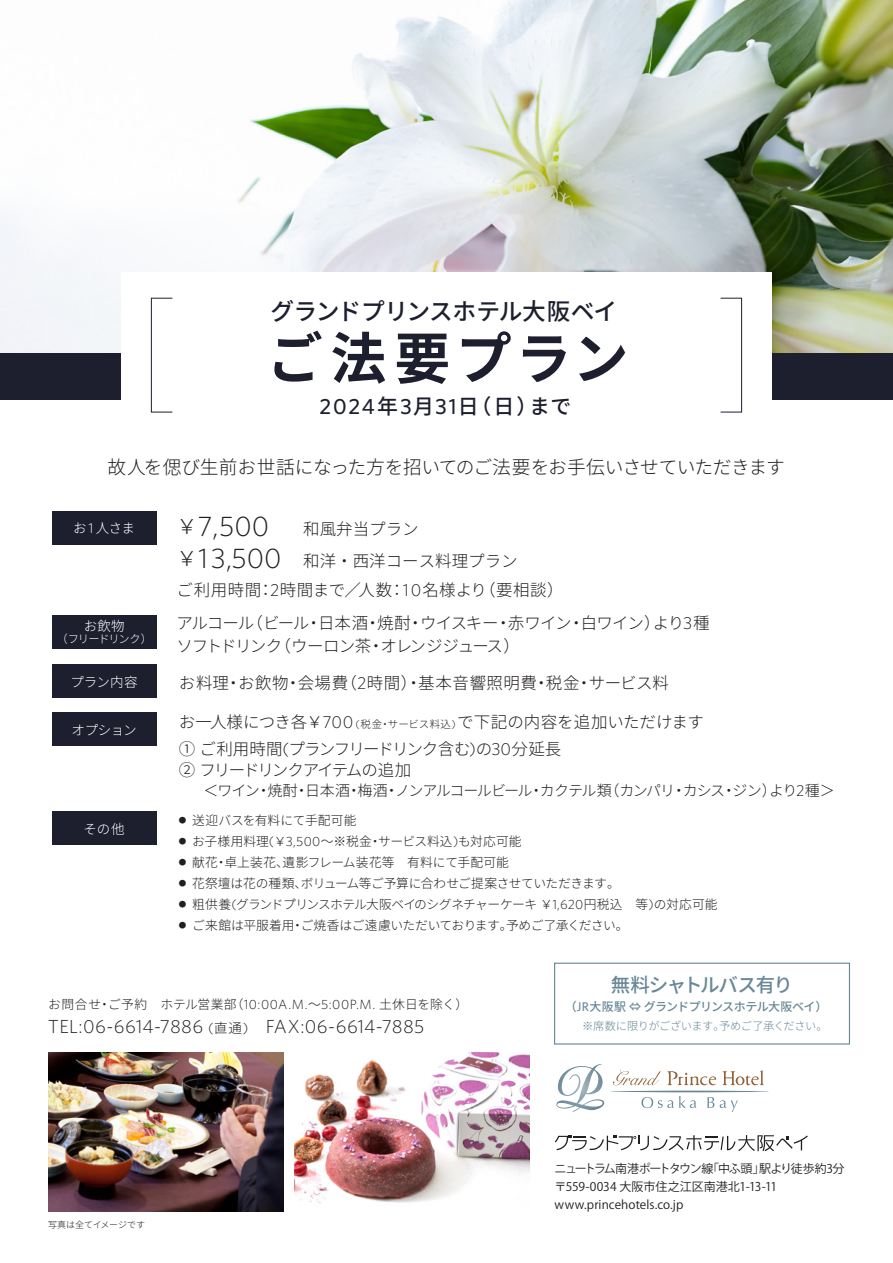
<style>
.page{position:relative;width:893px;height:1263px;background:#fff}
.page>*{position:absolute;margin:0;border:0;box-sizing:border-box;transform-origin:0 0}
.t1{font:700 55.8px "Noto Sans CJ Kjp";letter-spacing:.105em;color:#1d1f2f}
.t2{font:500 23.7px "Noto Sans CJ Kjp";letter-spacing:-.02em;color:#1d1f2f}
.t3{font:500 20.85px "Noto Sans CJ Kjp";color:#1d1f2f}
.t4{font:500 19.5px "Noto Sans CJ Kjp";letter-spacing:-.065em;color:#688897}
.t5{font:300 18.9px "Whitney";letter-spacing:.015em;color:#231f20}
.t6{font:300 18.75px "Noto Sans CJ Kjp";letter-spacing:-.015em;color:#231f20}
.t7{font:300 16.5px/22.5px "Noto Sans CJ Kjp";letter-spacing:-.075em;color:#231f20}
.t8{font:300 16.5px/29px "Noto Sans CJ Kjp";letter-spacing:-.01em;color:#231f20}
.t9{font:300 16.5px "Noto Sans CJ Kjp";letter-spacing:.025em;color:#231f20}
.t10{font:300 15px "Noto Sans CJ Kjp";letter-spacing:-.075em;color:#231f20}
.t11{font:300 13.5px "Noto Sans CJ Kjp";letter-spacing:-.015em;color:#fff}
.t12{font:300 12.75px "Noto Sans CJ Kjp";letter-spacing:-.015em;color:#231f20}
.t13{font:300 12.75px "Noto Sans CJ Kjp";letter-spacing:-.04em;color:#231f20}
.t14{font:300 12.75px "Noto Sans CJ Kjp";letter-spacing:.015em;color:#231f20}
.t15{font:300 12.75px "Noto Sans CJ Kjp";letter-spacing:.005em;color:#231f20}
.t16{font:12px/18px "Koz Go Pro";letter-spacing:-.015em;color:#231f20}
.t17{font:500 12px "Noto Sans CJ Kjp";letter-spacing:-.04em;color:#688897}
.t18{font:300 11.25px "Noto Sans CJ Kjp";letter-spacing:-.045em;color:#688897}
.t19{font:300 11.25px "Noto Sans CJ Kjp";letter-spacing:-.095em;color:#fff}
.t20{font:300 9px "Noto Sans CJ Kjp";color:#231f20}
.s1{font-family:"Whitney";font-size:21.9px}
.s2{font-family:"Whitney";font-size:14.1px}
.s3{font-size:21px}
.s4{font-family:"Whitney";font-size:28.35px}
.s5{font-family:"Whitney";font-size:17.4px}
.s6{font-family:"Whitney";font-size:10.95px}
.s7{font-size:10.5px}
.s8{font-family:"Whitney";font-size:15.75px}
.s9{font-family:"Whitney";font-size:13.35px}
.s10{font-size:14.1px}
.s11{font-family:"Noto Sans CJ Kjp";font-size:13.5px}
.s12{font-family:"Whitney";font-size:12.6px}
</style>
<div class="page">
<img style="left:0;top:0;width:893px;height:353px">
<div style="left:0;top:353px;width:893px;height:47px;background:#1d1f2f"></div>
<div style="left:121px;top:272px;width:651px;height:165px;background:#fff"></div>
<div style="left:52px;top:511px;width:104px;height:33px;background:#1d1f2f"></div>
<div style="left:52px;top:616px;width:104px;height:33px;background:#1d1f2f"></div>
<div style="left:52px;top:664px;width:104px;height:34px;background:#1d1f2f"></div>
<div style="left:52px;top:712px;width:104px;height:34px;background:#1d1f2f"></div>
<div style="left:52px;top:811px;width:104px;height:33px;background:#1d1f2f"></div>
<img style="left:295px;top:1052px;width:235px;height:151px">
<img style="left:48px;top:1052px;width:235px;height:159px">
<svg style="left:555px;top:1135px;width:253px;height:16px"></svg>
<svg style="left:556px;top:1064px;width:49px;height:48px"></svg>
<svg style="left:611px;top:1069px;width:157px;height:43px"></svg>
<div style="left:151px;top:298px;width:22px;height:114px;border:1px solid #1d1f2f"></div>
<div style="left:720px;top:298px;width:22px;height:114px;border:1px solid #1d1f2f"></div>
<div style="left:554px;top:963px;width:296px;height:81px;border:1px solid #688897"></div>
<h2 class="t2" style="left:270px;top:298px;width:348px">グランドプリンスホテル大阪ベイ</h2>
<h1 class="t1" style="left:267px;top:327px;width:363px">ご法要プラン</h1>
<h3 class="t3" style="left:320px;top:394px;width:253px"><span class="s1">2024</span>年<span class="s1">3</span>月<span class="s1">31</span>日（日）まで</h3>
<h3 class="t6" style="left:107px;top:457px;width:679px">故人を偲び生前お世話になった方を招いてのご法要をお手伝いさせていただきます</h3>
<p class="t11" style="left:73px;top:520px;width:63px">お<span class="s2">1</span> 人さま</p>
<p class="t8" style="left:176px;top:514px;width:244px"><span class="s3">￥</span><span class="s4">7,500</span> 和風弁当プラン</p>
<p class="t8" style="left:176px;top:546px;width:389px"><span class="s3">￥</span><span class="s4">13,500</span> 和洋・西洋コース料理プラン<br>ご利用時間：<span class="s5">2</span>時間まで／人数：<span class="s5">10</span>名様より（要相談）</p>
<p class="t7" style="left:176px;top:612px;width:535px">アルコール（ビール・日本酒・焼酎・ウイスキー・赤ワイン・白ワイン）より<span class="s5">3</span>種ソフトドリンク（ウーロン茶・オレンジジュース）</p>
<p class="t11" style="left:84px;top:619px;width:43px">お飲物</p>
<p class="t19" style="left:57px;top:632px;width:97px">（フリードリンク）</p>
<p class="t11" style="left:71px;top:674px;width:68px">プラン内容</p>
<p class="t9" style="left:179px;top:673px;width:492px">お料理・お飲物・会場費（<span class="s5">2</span>時間）・基本音響照明費・税金・サービス料</p>
<p class="t11" style="left:71px;top:722px;width:67px">オプション</p>
<p class="t8" style="left:179px;top:707px;width:526px">お一人様につき各￥<span class="s5">700</span> <span class="s6">(</span><span class="s7">税金・サービス料込</span><span class="s6">)</span>で下記の内容を追加いただけます</p>
<p class="t11" style="left:84px;top:821px;width:42px">その他</p>
<p class="t7" style="left:179px;top:739px;width:384px;line-height:21px">① ご利用時間<span class="s5">(</span>プランフリードリンク含む<span class="s5">)</span>の<span class="s5">30</span>分延長<br>② フリードリンクアイテムの追加</p>
<p class="t10" style="left:203px;top:782px;width:633px">＜ワイン・焼酎・日本酒・梅酒・ノンアルコールビール・カクテル類（カンパリ・カシス・ジン）より<span class="s8">2</span>種＞</p>
<p class="t12" style="left:179px;top:813px;width:179px"><sup>●</sup> 送迎バスを有料にて手配可能</p>
<p class="t12" style="left:179px;top:834px;width:344px"><sup>●</sup> お子様用料理<span class="s9">(</span>￥<span class="s9">3,500</span>～※税金・サービス料込<span class="s9">)</span>も対応可能</p>
<p class="t15" style="left:179px;top:855px;width:332px"><sup>●</sup> 献花・卓上装花、遺影フレーム装花等 有料にて手配可能</p>
<p class="t12" style="left:179px;top:876px;width:442px"><sup>●</sup> 花祭壇は花の種類、ボリューム等ご予算に合わせご提案させていただきます。</p>
<p class="t13" style="left:179px;top:897px;width:540px"><sup>●</sup> 粗供養<span class="s9">(</span>グランドプリンスホテル大阪ベイのシグネチャーケーキ￥<span class="s9">1,620</span>円税込 等<span class="s9">)</span>の対応可能</p>
<p class="t12" style="left:179px;top:918px;width:451px"><sup>●</sup> ご来館は平服着用・ご焼香はご遠慮いただいております。予めご了承ください。</p>
<p class="t14" style="left:48px;top:997px;width:422px">お問合せ・ご予約 ホテル営業部（<span class="s9">10:00A.M.</span>～<span class="s9">5:00P.M.</span> 土休日を除く）</p>
<h3 class="t5" style="left:48px;top:1014px;width:378px">TEL:06-6614-7886 <span class="s10">(</span><span class="s11">直通</span><span class="s10">)</span> FAX:06-6614-7885</h3>
<p class="t20" style="left:48px;top:1220px;width:99px">写真は全てイメージです</p>
<h3 class="t4" style="left:611px;top:974px;width:184px">無料シャトルバス有り</h3>
<p class="t17" style="left:565px;top:1000px;width:264px">（<span class="s12">JR</span>大阪駅 ⇔ グランドプリンスホテル大阪ベイ）</p>
<p class="t18" style="left:582px;top:1019px;width:247px">※席数に限りがございます。予めご了承ください。</p>
<p class="t16" style="left:554px;top:1159px;width:291px">ニュートラム南港ポートタウン線「中ふ頭」駅より徒歩約3分〒559-0034 大阪市住之江区南港北1-13-11 www.princehotels.co.jp</p>
</div>
